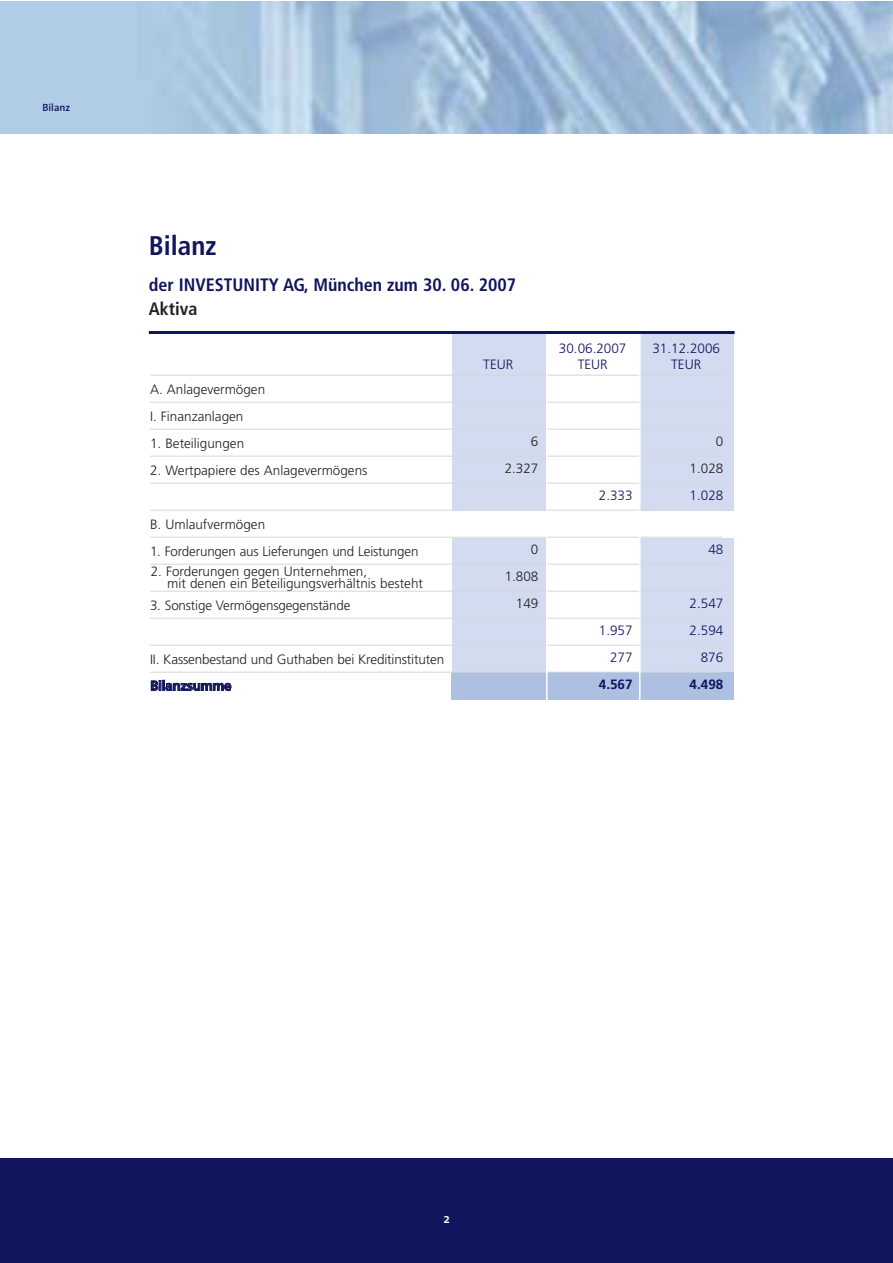
<style>
.page{position:relative;width:893px;height:1263px;background:#fff}
.page>*{position:absolute;margin:0;border:0;box-sizing:border-box;transform-origin:0 0}
.t1{font:700 condensed 27px "Frutiger";color:#11155e}
.t2{font:700 condensed 18px "Frutiger";color:#11155e}
.t3{font:700 condensed 18px "Frutiger";color:#231f20}
.t4{font:300 13.5px/27px "Frutiger";color:#231f20;text-align:right}
.t5{font:300 13.5px/27px "Frutiger";color:#11155e;text-align:center}
.t6{font:700 13.5px "Frutiger";letter-spacing:-.015em;color:#11155e}
.t7{font:600 13.5px "The Sans";color:#fff}
.t8{font:600 10.5px "The Sans";color:#11155e}
</style>
<div class="page">
<div style="left:0;top:1158px;width:892px;height:105px;background:#11155e"></div>
<img style="left:0;top:1px;width:892px;height:132px">
<div style="left:639px;top:333px;width:95px;height:340px;background:#d2dbef"></div>
<div style="left:639px;top:672px;width:95px;height:28px;background:#adc0e2"></div>
<div style="left:451px;top:672px;width:188px;height:28px;background:#adc0e2"></div>
<div style="left:452px;top:333px;width:95px;height:339px;background:#d2dbef"></div>
<hr style="left:149px;top:331px;width:586px;height:3px;background:#11155e">
<div style="left:442px;top:511px;width:295px;height:27px;background:#fff"></div>
<hr style="left:150px;top:375px;width:572px;height:1px;background:#d5d6d8">
<hr style="left:150px;top:402px;width:572px;height:1px;background:#d5d6d8">
<hr style="left:150px;top:429px;width:572px;height:1px;background:#d5d6d8">
<hr style="left:150px;top:456px;width:572px;height:1px;background:#d5d6d8">
<hr style="left:150px;top:483px;width:572px;height:1px;background:#d5d6d8">
<hr style="left:150px;top:510px;width:572px;height:1px;background:#d5d6d8">
<hr style="left:150px;top:537px;width:572px;height:1px;background:#d5d6d8">
<hr style="left:150px;top:564px;width:572px;height:1px;background:#d5d6d8">
<hr style="left:150px;top:591px;width:572px;height:1px;background:#d5d6d8">
<hr style="left:150px;top:618px;width:572px;height:1px;background:#d5d6d8">
<hr style="left:150px;top:645px;width:572px;height:1px;background:#d5d6d8">
<hr style="left:150px;top:672px;width:572px;height:1px;background:#d5d6d8">
<hr style="left:546px;top:334px;width:2px;height:367px;background:#fff">
<hr style="left:639px;top:334px;width:1px;height:367px;background:#fff">
<p class="t8" style="left:43px;top:104px;width:29px">Bilanz</p>
<h1 class="t1" style="left:149px;top:235px;width:69px">Bilanz</h1>
<h2 class="t2" style="left:149px;top:278px;width:369px">der INVESTUNITY AG, München zum 30. 06. 2007</h2>
<h2 class="t3" style="left:149px;top:302px;width:50px">Aktiva</h2>
<p class="t4" style="left:150px;top:376px;width:117px;text-align:left">A. Anlagevermögen<br>I. Finanzanlagen</p>
<p class="t4" style="left:150px;top:430px;width:96px">1. Beteiligungen</p>
<p class="t4" style="left:150px;top:457px;width:219px">2. Wertpapiere des Anlagevermögens</p>
<p class="t4" style="left:150px;top:511px;width:117px">B. Umlaufvermögen</p>
<p class="t4" style="left:150px;top:538px;width:270px">1. Forderungen aus Lieferungen und Leistungen</p>
<p class="t4" style="left:167px;top:565px;width:257px;line-height:12.8px;text-align:left;text-indent:-17px">2. Forderungen gegen Unternehmen,<br>mit denen ein Beteiligungsverhältnis besteht</p>
<p class="t4" style="left:150px;top:592px;width:202px">3. Sonstige Vermögensgegenstände</p>
<p class="t4" style="left:150px;top:646px;width:296px">II. Kassenbestand und Guthaben bei Kreditinstituten</p>
<p class="t6" style="left:150px;top:680px;width:83px">Bilanzsumme</p>
<p class="t5" style="left:483px;top:352px;width:32px">TEUR</p>
<p class="t4" style="left:505px;top:429px;width:35px">6<br>2.327</p>
<p class="t4" style="left:505px;top:537px;width:35px">0<br>1.808<br>149</p>
<p class="t5" style="left:559px;top:341px;width:69px;line-height:16.5px">30.06.2007<br>TEUR</p>
<p class="t5" style="left:652px;top:341px;width:69px;line-height:16.5px">31.12.2006<br>TEUR</p>
<p class="t5" style="left:599px;top:483px;width:35px">2.333</p>
<p class="t5" style="left:599px;top:618px;width:35px;text-align:right">1.957<br>277</p>
<p class="t6" style="left:599px;top:679px;width:35px">4.567</p>
<p class="t4" style="left:690px;top:429px;width:35px">0<br>1.028</p>
<p class="t5" style="left:690px;top:483px;width:35px">1.028</p>
<p class="t5" style="left:708px;top:537px;width:17px">48</p>
<p class="t5" style="left:690px;top:591px;width:35px;text-align:right">2.547<br>2.594<br>876</p>
<p class="t6" style="left:690px;top:679px;width:35px">4.498</p>
<p class="t7" style="left:443px;top:1213px;width:8px">2</p>
</div>
